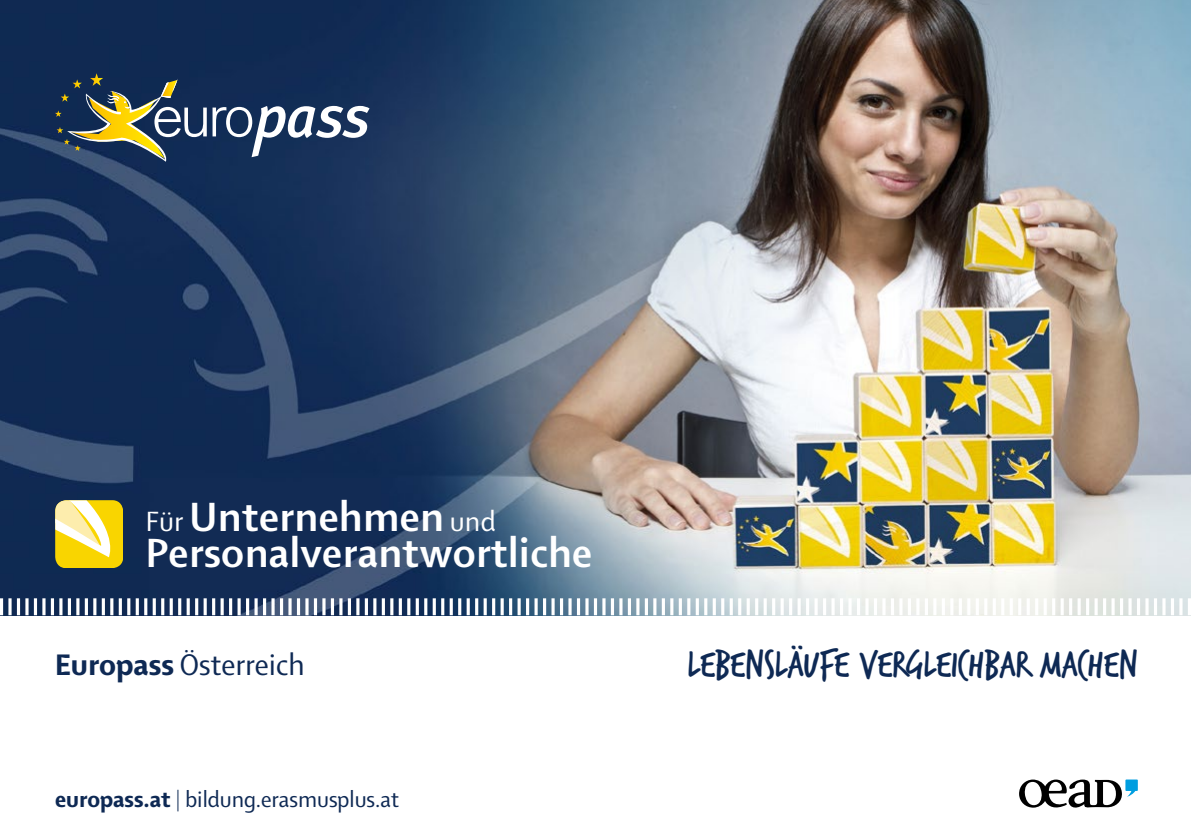
<style>
.page{position:relative;width:1191px;height:840px;background:#fff}
.page>*{position:absolute;margin:0;border:0;box-sizing:border-box;transform-origin:0 0}
.t1{font:700 44px/36px "Shaker 2";letter-spacing:.01em;color:#fff}
.t2{font:40px "Trash Hand";color:#0e2954}
.t3{font:32px "Shaker 2";color:#0e2954}
.t4{font:24px "Shaker 2";color:#0e2954}
.s1{font-weight:400;font-size:30px}
.s2{font-weight:800}
.s3{font-weight:300}
</style>
<div class="page">
<img style="left:0;top:0;width:1191px;height:615px">
<hr style="left:0;top:598px;width:3px;height:17px;background:#fff">
<svg style="left:8px;top:598px;width:4px;height:17px"></svg>
<hr style="left:17px;top:598px;width:3px;height:17px;background:#fff">
<svg style="left:25px;top:598px;width:4px;height:17px"></svg>
<hr style="left:34px;top:598px;width:3px;height:17px;background:#fff">
<svg style="left:42px;top:598px;width:4px;height:17px"></svg>
<hr style="left:51px;top:598px;width:3px;height:17px;background:#fff">
<hr style="left:59px;top:598px;width:3px;height:17px;background:#fff">
<hr style="left:68px;top:598px;width:3px;height:17px;background:#fff">
<hr style="left:76px;top:598px;width:3px;height:17px;background:#fff">
<hr style="left:85px;top:598px;width:3px;height:17px;background:#fff">
<hr style="left:93px;top:598px;width:3px;height:17px;background:#fff">
<hr style="left:102px;top:598px;width:3px;height:17px;background:#fff">
<hr style="left:110px;top:598px;width:3px;height:17px;background:#fff">
<hr style="left:119px;top:598px;width:3px;height:17px;background:#fff">
<hr style="left:127px;top:598px;width:3px;height:17px;background:#fff">
<hr style="left:136px;top:598px;width:3px;height:17px;background:#fff">
<hr style="left:144px;top:598px;width:3px;height:17px;background:#fff">
<hr style="left:153px;top:598px;width:3px;height:17px;background:#fff">
<hr style="left:161px;top:598px;width:3px;height:17px;background:#fff">
<hr style="left:170px;top:598px;width:3px;height:17px;background:#fff">
<hr style="left:178px;top:598px;width:3px;height:17px;background:#fff">
<hr style="left:187px;top:598px;width:3px;height:17px;background:#fff">
<hr style="left:195px;top:598px;width:3px;height:17px;background:#fff">
<hr style="left:204px;top:598px;width:3px;height:17px;background:#fff">
<hr style="left:212px;top:598px;width:3px;height:17px;background:#fff">
<svg style="left:220px;top:598px;width:4px;height:17px"></svg>
<hr style="left:229px;top:598px;width:3px;height:17px;background:#fff">
<svg style="left:237px;top:598px;width:4px;height:17px"></svg>
<hr style="left:246px;top:598px;width:3px;height:17px;background:#fff">
<svg style="left:254px;top:598px;width:4px;height:17px"></svg>
<hr style="left:263px;top:598px;width:3px;height:17px;background:#fff">
<svg style="left:271px;top:598px;width:4px;height:17px"></svg>
<hr style="left:280px;top:598px;width:3px;height:17px;background:#fff">
<svg style="left:288px;top:598px;width:4px;height:17px"></svg>
<hr style="left:297px;top:598px;width:3px;height:17px;background:#fff">
<hr style="left:305px;top:598px;width:3px;height:17px;background:#fff">
<hr style="left:314px;top:598px;width:3px;height:17px;background:#fff">
<hr style="left:322px;top:598px;width:3px;height:17px;background:#fff">
<hr style="left:331px;top:598px;width:3px;height:17px;background:#fff">
<hr style="left:339px;top:598px;width:3px;height:17px;background:#fff">
<hr style="left:348px;top:598px;width:3px;height:17px;background:#fff">
<hr style="left:356px;top:598px;width:3px;height:17px;background:#fff">
<hr style="left:365px;top:598px;width:3px;height:17px;background:#fff">
<hr style="left:373px;top:598px;width:3px;height:17px;background:#fff">
<hr style="left:382px;top:598px;width:3px;height:17px;background:#fff">
<hr style="left:390px;top:598px;width:3px;height:17px;background:#fff">
<hr style="left:399px;top:598px;width:3px;height:17px;background:#fff">
<hr style="left:407px;top:598px;width:3px;height:17px;background:#fff">
<hr style="left:416px;top:598px;width:3px;height:17px;background:#fff">
<hr style="left:424px;top:598px;width:3px;height:17px;background:#fff">
<hr style="left:433px;top:598px;width:3px;height:17px;background:#fff">
<hr style="left:441px;top:598px;width:3px;height:17px;background:#fff">
<hr style="left:450px;top:598px;width:3px;height:17px;background:#fff">
<hr style="left:458px;top:598px;width:3px;height:17px;background:#fff">
<svg style="left:466px;top:598px;width:4px;height:17px"></svg>
<hr style="left:475px;top:598px;width:3px;height:17px;background:#fff">
<svg style="left:483px;top:598px;width:4px;height:17px"></svg>
<hr style="left:492px;top:598px;width:3px;height:17px;background:#fff">
<svg style="left:500px;top:598px;width:4px;height:17px"></svg>
<hr style="left:509px;top:598px;width:3px;height:17px;background:#fff">
<svg style="left:517px;top:598px;width:4px;height:17px"></svg>
<hr style="left:526px;top:598px;width:3px;height:17px;background:#fff">
<hr style="left:534px;top:598px;width:3px;height:17px;background:#fff">
<hr style="left:543px;top:598px;width:3px;height:17px;background:#fff">
<hr style="left:551px;top:598px;width:3px;height:17px;background:#fff">
<hr style="left:560px;top:598px;width:3px;height:17px;background:#fff">
<hr style="left:568px;top:598px;width:3px;height:17px;background:#fff">
<hr style="left:577px;top:598px;width:3px;height:17px;background:#fff">
<hr style="left:585px;top:598px;width:3px;height:17px;background:#fff">
<hr style="left:594px;top:598px;width:3px;height:17px;background:#fff">
<hr style="left:602px;top:598px;width:3px;height:17px;background:#fff">
<hr style="left:611px;top:598px;width:3px;height:17px;background:#fff">
<hr style="left:619px;top:598px;width:3px;height:17px;background:#fff">
<hr style="left:628px;top:598px;width:3px;height:17px;background:#fff">
<hr style="left:636px;top:598px;width:3px;height:17px;background:#fff">
<hr style="left:645px;top:598px;width:3px;height:17px;background:#fff">
<hr style="left:653px;top:598px;width:3px;height:17px;background:#fff">
<hr style="left:662px;top:598px;width:3px;height:17px;background:#fff">
<hr style="left:670px;top:598px;width:3px;height:17px;background:#fff">
<hr style="left:679px;top:598px;width:3px;height:17px;background:#fff">
<hr style="left:687px;top:598px;width:3px;height:17px;background:#fff">
<svg style="left:695px;top:598px;width:4px;height:17px"></svg>
<hr style="left:704px;top:598px;width:3px;height:17px;background:#fff">
<svg style="left:712px;top:598px;width:4px;height:17px"></svg>
<hr style="left:721px;top:598px;width:3px;height:17px;background:#fff">
<svg style="left:729px;top:598px;width:4px;height:17px"></svg>
<hr style="left:738px;top:598px;width:3px;height:17px;background:#fff">
<svg style="left:746px;top:598px;width:4px;height:17px"></svg>
<hr style="left:755px;top:598px;width:3px;height:17px;background:#fff">
<hr style="left:763px;top:598px;width:3px;height:17px;background:#fff">
<hr style="left:772px;top:598px;width:3px;height:17px;background:#fff">
<hr style="left:780px;top:598px;width:3px;height:17px;background:#fff">
<hr style="left:789px;top:598px;width:3px;height:17px;background:#fff">
<hr style="left:797px;top:598px;width:3px;height:17px;background:#fff">
<hr style="left:806px;top:598px;width:3px;height:17px;background:#fff">
<hr style="left:814px;top:598px;width:3px;height:17px;background:#fff">
<hr style="left:823px;top:598px;width:3px;height:17px;background:#fff">
<hr style="left:831px;top:598px;width:3px;height:17px;background:#fff">
<hr style="left:840px;top:598px;width:3px;height:17px;background:#fff">
<hr style="left:848px;top:598px;width:3px;height:17px;background:#fff">
<hr style="left:857px;top:598px;width:3px;height:17px;background:#fff">
<hr style="left:865px;top:598px;width:3px;height:17px;background:#fff">
<hr style="left:874px;top:598px;width:3px;height:17px;background:#fff">
<hr style="left:882px;top:598px;width:3px;height:17px;background:#fff">
<hr style="left:891px;top:598px;width:3px;height:17px;background:#fff">
<hr style="left:899px;top:598px;width:3px;height:17px;background:#fff">
<hr style="left:908px;top:598px;width:3px;height:17px;background:#fff">
<hr style="left:916px;top:598px;width:3px;height:17px;background:#fff">
<svg style="left:924px;top:598px;width:4px;height:17px"></svg>
<hr style="left:933px;top:598px;width:3px;height:17px;background:#fff">
<svg style="left:941px;top:598px;width:4px;height:17px"></svg>
<hr style="left:950px;top:598px;width:3px;height:17px;background:#fff">
<svg style="left:958px;top:598px;width:4px;height:17px"></svg>
<hr style="left:967px;top:598px;width:3px;height:17px;background:#fff">
<hr style="left:975px;top:598px;width:4px;height:17px;background:#fff">
<hr style="left:984px;top:598px;width:3px;height:17px;background:#fff">
<svg style="left:992px;top:598px;width:4px;height:17px"></svg>
<hr style="left:1001px;top:598px;width:3px;height:17px;background:#fff">
<hr style="left:1009px;top:598px;width:3px;height:17px;background:#fff">
<hr style="left:1018px;top:598px;width:3px;height:17px;background:#fff">
<hr style="left:1026px;top:598px;width:3px;height:17px;background:#fff">
<hr style="left:1035px;top:598px;width:3px;height:17px;background:#fff">
<hr style="left:1043px;top:598px;width:3px;height:17px;background:#fff">
<hr style="left:1052px;top:598px;width:3px;height:17px;background:#fff">
<hr style="left:1060px;top:598px;width:3px;height:17px;background:#fff">
<hr style="left:1069px;top:598px;width:3px;height:17px;background:#fff">
<hr style="left:1077px;top:598px;width:3px;height:17px;background:#fff">
<hr style="left:1086px;top:598px;width:3px;height:17px;background:#fff">
<hr style="left:1094px;top:598px;width:3px;height:17px;background:#fff">
<hr style="left:1103px;top:598px;width:3px;height:17px;background:#fff">
<hr style="left:1111px;top:598px;width:3px;height:17px;background:#fff">
<hr style="left:1120px;top:598px;width:3px;height:17px;background:#fff">
<hr style="left:1128px;top:598px;width:3px;height:17px;background:#fff">
<hr style="left:1137px;top:598px;width:3px;height:17px;background:#fff">
<hr style="left:1145px;top:598px;width:3px;height:17px;background:#fff">
<hr style="left:1154px;top:598px;width:3px;height:17px;background:#fff">
<hr style="left:1162px;top:598px;width:3px;height:17px;background:#fff">
<svg style="left:1170px;top:598px;width:4px;height:17px"></svg>
<hr style="left:1179px;top:598px;width:3px;height:17px;background:#fff">
<svg style="left:1187px;top:598px;width:3px;height:17px"></svg>
<svg style="left:1190px;top:598px;width:1px;height:17px"></svg>
<svg style="left:1019px;top:779px;width:118px;height:29px"></svg>
<svg style="left:55px;top:73px;width:314px;height:89px"></svg>
<svg style="left:55px;top:500px;width:68px;height:68px"></svg>
<p class="t1" style="left:146px;top:497px;width:448px"><span class="s1">Für</span> Unternehmen <span class="s1">und<br></span>Personalverantwortliche</p>
<p class="t3" style="left:55px;top:643px;width:251px"><span class="s2">Europass</span> Österreich</p>
<p class="t4" style="left:55px;top:783px;width:345px"><span class="s2">europass.at</span> <span class="s3">|</span> bildung.erasmusplus.at</p>
<p class="t2" style="left:688px;top:644px;width:451px">LEBENSLÄUFE VERGLEICHBAR MACHEN</p>
</div>
